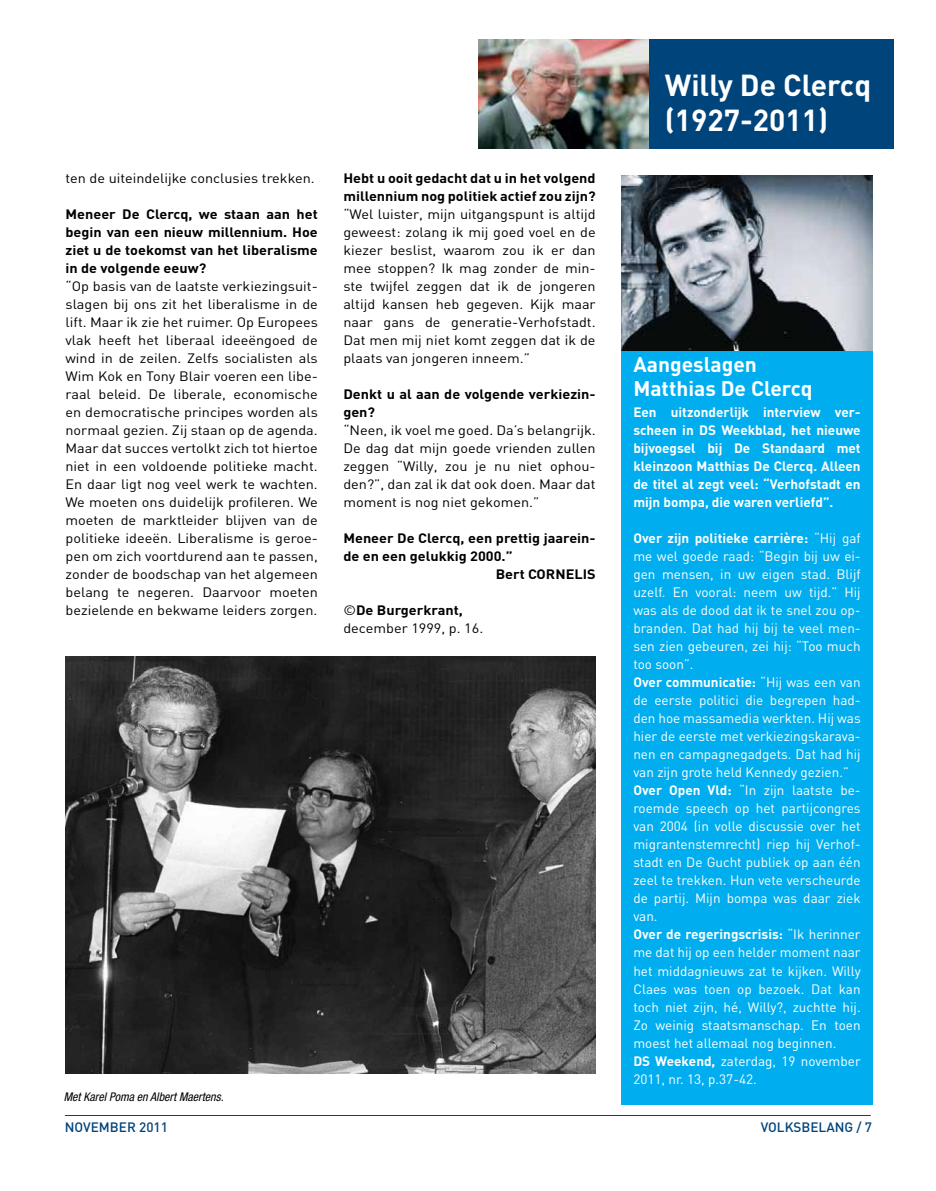
<style>
.page{position:relative;width:936px;height:1191px;background:#fff}
.page>*{position:absolute;margin:0;border:0;box-sizing:border-box;transform-origin:0 0}
.t1{font:700 30px/34.5px "DIN";color:#fff}
.t2{font:700 21px/24px "DIN";color:#fff}
.t3{font:13.5px/18px "DIN";color:#000;text-align:justify;scale:1.07 1}
.t4{font:13.5px/18px "DIN";color:#fff}
.t5{font:700 13.5px/18px "DIN";color:#000;scale:1.07 1}
.t6{font:700 13.5px/18px "DIN";color:#fff;text-align:justify}
.t7{font:500 13.5px "DIN";color:#00447c}
.t8{font:italic condensed 12px "Helvetica Neue";color:#000}
.s1{font-weight:700}
</style>
<div class="page">
<hr style="left:65px;top:1115px;width:805px;height:1px;background:#00447c">
<div style="left:478px;top:39px;width:415px;height:109px;background:#00447c"></div>
<img style="left:478px;top:39px;width:170px;height:109px">
<div style="left:621px;top:176px;width:251px;height:928px;background:#00aeef"></div>
<img style="left:65px;top:657px;width:530px;height:416px">
<img style="left:621px;top:176px;width:251px;height:175px">
<p class="t3" style="left:65px;top:170px;width:234px">ten de uiteindelijke conclusies trekken.</p>
<p class="t5" style="left:65px;top:205px;width:237px;text-align:justify">Meneer De Clercq, we staan aan het begin van een nieuw millennium. Hoe ziet u de toekomst van het liberalisme in de volgende eeuw?</p>
<p class="t3" style="left:65px;top:278px;width:237px">“Op basis van de laatste verkiezingsuit&shy;slagen bij ons zit het liberalisme in de lift. Maar ik zie het ruimer. Op Europees vlak heeft het liberaal ideeëngoed de wind in de zeilen. Zelfs socialisten als Wim Kok en Tony Blair voeren een libe&shy;raal beleid. De liberale, economische en democratische principes worden als normaal gezien. Zij staan op de agenda.<br>Maar dat succes vertolkt zich tot hiertoe niet in een voldoende politieke macht.<br>En daar ligt nog veel werk te wachten.<br>We moeten ons duidelijk profileren. We moeten de marktleider blijven van de politieke ideeën. Liberalisme is geroe&shy;pen om zich voortdurend aan te passen, zonder de boodschap van het algemeen belang te negeren. Daarvoor moeten bezielende en bekwame leiders zorgen.</p>
<p class="t5" style="left:343px;top:169px;width:237px">Hebt u ooit gedacht dat u in het volgend millennium nog politiek actief zou zijn?</p>
<p class="t3" style="left:343px;top:205px;width:237px">“Wel luister, mijn uitgangspunt is altijd geweest: zolang ik mij goed voel en de kiezer beslist, waarom zou ik er dan mee stoppen? Ik mag zonder de min&shy;ste twijfel zeggen dat ik de jongeren altijd kansen heb gegeven. Kijk maar naar gans de generatie-Verhofstadt.<br>Dat men mij niet komt zeggen dat ik de plaats van jongeren inneem.”</p>
<p class="t5" style="left:343px;top:385px;width:237px">Denkt u al aan de volgende verkiezin&shy;gen?</p>
<p class="t3" style="left:343px;top:421px;width:237px">“Neen, ik voel me goed. Da’s belangrijk.<br>De dag dat mijn goede vrienden zullen zeggen “Willy, zou je nu niet ophou&shy;den?”, dan zal ik dat ook doen. Maar dat moment is nog niet gekomen.”</p>
<p class="t5" style="left:343px;top:529px;width:237px">Meneer De Clercq, een prettig jaarein-</p>
<p class="t5" style="left:343px;top:547px;width:160px">de en een gelukkig 2000.”</p>
<p class="t5" style="left:495px;top:565px;width:95px">Bert CORNELIS</p>
<p class="t3" style="left:343px;top:601px;width:132px">©<span class="s1">De Burgerkrant, </span>december 1999, p. 16.</p>
<p class="t8" style="left:64px;top:1090px;width:161px">Met Karel Poma en Albert Maertens.</p>
<h1 class="t1" style="left:664px;top:67px;width:208px">Willy De Clercq (1927-2011)</h1>
<h2 class="t2" style="left:633px;top:352px;width:181px">Aangeslagen<br>Matthias De Clercq</h2>
<p class="t6" style="left:633px;top:403px;width:229px">Een uitzonderlijk interview ver&shy;scheen in DS Weekblad, het nieuwe bijvoegsel bij De Standaard met kleinzoon Matthias De Clercq. Alleen de titel al zegt veel: “Verhofstadt en mijn bompa, die waren verliefd”.</p>
<p class="t4" style="left:633px;top:530px;width:229px"><span class="s1">Over zijn politieke carrière:</span> “Hij gaf me wel goede raad: “Begin bij uw ei&shy;gen mensen, in uw eigen stad. Blijf uzelf. En vooral: neem uw tijd.” Hij was als de dood dat ik te snel zou op&shy;branden. Dat had hij bij te veel men&shy;sen zien gebeuren, zei hij: “Too much too soon”.<br><span class="s1">Over communicatie:</span> “Hij was een van de eerste politici die begrepen had&shy;den hoe massamedia werkten. Hij was hier de eerste met verkiezingskarava&shy;nen en campagnegadgets. Dat had hij van zijn grote held Kennedy gezien.” <span class="s1">Over Open Vld:</span> “In zijn laatste be&shy;roemde speech op het partijcongres van 2004 (in volle discussie over het migrantenstemrecht) riep hij Verhof&shy;stadt en De Gucht publiek op aan één zeel te trekken. Hun vete verscheurde de partij. Mijn bompa was daar ziek van.<br><span class="s1">Over de regeringscrisis:</span> “Ik herinner me dat hij op een helder moment naar het middagnieuws zat te kijken. Willy Claes was toen op bezoek. Dat kan toch niet zijn, hé, Willy?, zuchtte hij.<br>Zo weinig staatsmanschap. En toen moest het allemaal nog beginnen.<br><span class="s1">DS Weekend,</span> zaterdag, 19 november 2011, nr. 13, p.37-42.</p>
<p class="t7" style="left:65px;top:1117px;width:10px">NOVE</p>
<p class="t7" style="left:99px;top:1117px;width:70px">MBER 2011</p>
<p class="t7" style="left:760px;top:1117px;width:113px">VOLKSBELANG / 7</p>
</div>
